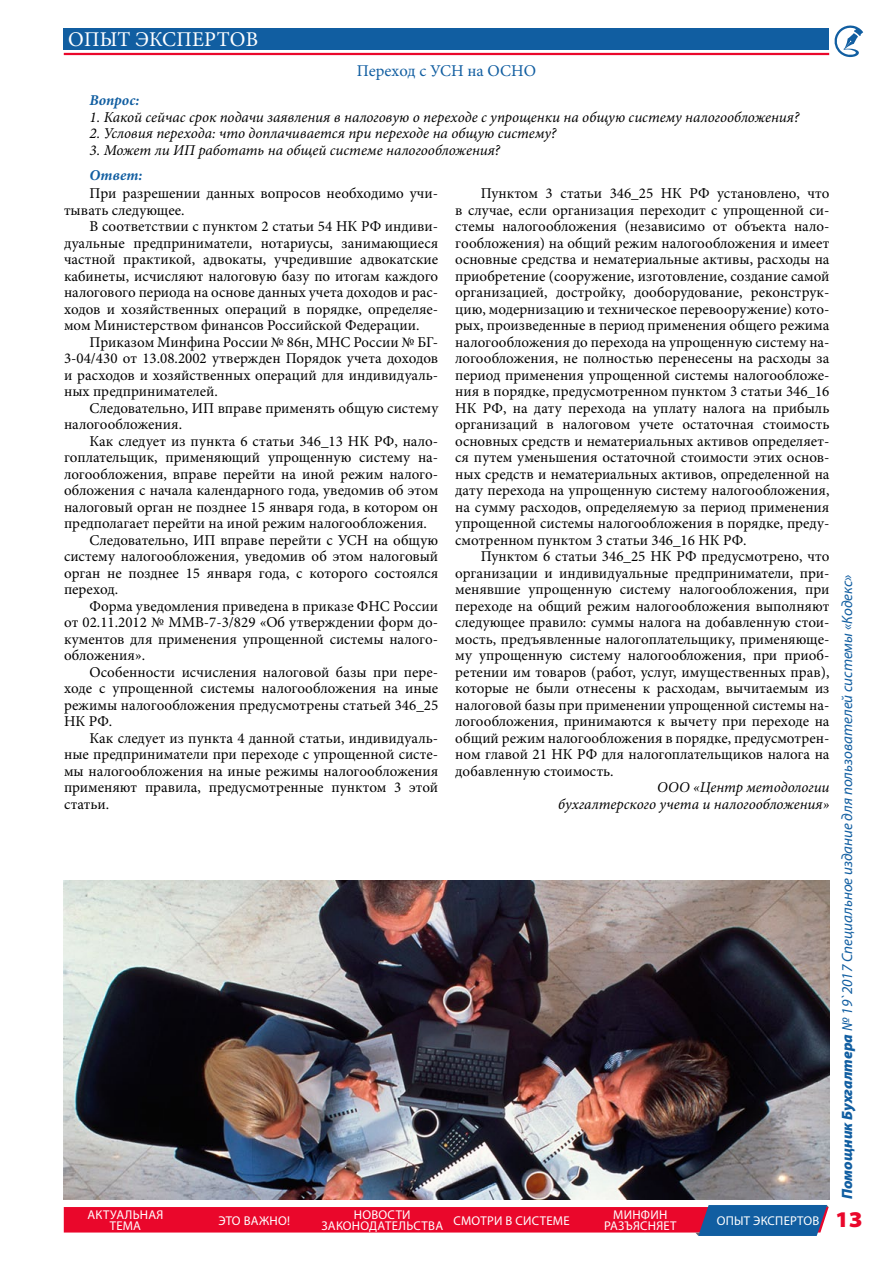
<style>
.page{position:relative;width:893px;height:1263px;background:#fff}
.page>*{position:absolute;margin:0;border:0;box-sizing:border-box;transform-origin:0 0}
.t1{font:900 semi-expanded 22.5px "Myriad Pro";color:#ea072b}
.t2{font:21px "Minion Pro";color:#fff}
.t3{font:16.5px "Minion Pro";color:#115ea1}
.t4{font:15px/16.5px "Minion Pro";color:#000;text-align:justify}
.t5{font:italic 15px/16.5px "Minion Pro";color:#000;text-align:right}
.t6{font:italic 15px "Myriad Pro";color:#115ea1}
.t7{font:italic 700 15px "Minion Pro";color:#115ea1}
.t8{font:12.75px/10.5px "Myriad Pro";letter-spacing:.105em;color:#fff}
.t9{font:12.75px "Myriad Pro";letter-spacing:.125em;color:#fff}
.t10{font:12.75px "Myriad Pro";letter-spacing:.13em;color:#fff}
.s1{font-weight:900}
</style>
<div class="page">
<svg style="left:834px;top:25px;width:29px;height:32px"></svg>
<div style="left:64px;top:29px;width:765px;height:21px;background:#115ea1"></div>
<hr style="left:64px;top:53px;width:765px;height:2px;background:#ea072b">
<svg style="left:64px;top:1205px;width:765px;height:31px;background:#cb3a5d"></svg>
<img style="left:64px;top:880px;width:765px;height:319px">
<h2 class="t2" style="left:68px;top:25px;width:32px">Опыт</h2>
<h2 class="t2" style="left:135px;top:25px;width:15px">экспертов</h2>
<p class="t3" style="left:357px;top:59px;width:181px">Переход с УСН на ОСНО</p>
<p class="t7" style="left:90px;top:90px;width:51px">Вопрос:</p>
<p class="t5" style="left:90px;top:108px;width:711px">1. Какой сейчас срок подачи заявления в налоговую о переходе с упрощенки на общую систему налогообложения?</p>
<p class="t5" style="left:90px;top:125px;width:468px">2. Условия перехода: что доплачивается при переходе на общую систему?</p>
<p class="t5" style="left:90px;top:141px;width:412px">3. Может ли ИП работать на общей системе налогообложения?</p>
<p class="t7" style="left:90px;top:164px;width:54px">Ответ:</p>
<p class="t4" style="left:64px;top:185px;width:376px;text-indent:26px">При разрешении данных вопросов необходимо учи&shy;тывать следующее.</p>
<p class="t4" style="left:64px;top:218px;width:376px;text-indent:26px">В соответствии с пунктом 2 статьи 54 НК РФ индиви&shy;дуальные предприниматели, нотариусы, занимающиеся частной практикой, адвокаты, учредившие адвокатские кабинеты, исчисляют налоговую базу по итогам каждого налогового периода на основе данных учета доходов и рас&shy;ходов и хозяйственных операций в порядке, определяе&shy;мом Министерством финансов Российской Федерации.</p>
<p class="t4" style="left:64px;top:334px;width:376px;text-indent:26px">Приказом Минфина России № 86н, МНС России № БГ-3-04/430 от 13.08.2002 утвержден Порядок учета доходов и расходов и хозяйственных операций для индивидуаль&shy;ных предпринимателей.</p>
<p class="t4" style="left:64px;top:400px;width:376px;text-indent:26px">Следовательно, ИП вправе применять общую систему налогообложения.</p>
<p class="t4" style="left:90px;top:433px;width:350px">Как следует из пункта 6 статьи 346_13 НК РФ, нало-</p>
<p class="t4" style="left:64px;top:449px;width:376px">гоплательщик, применяющий упрощенную систему на-</p>
<p class="t4" style="left:64px;top:466px;width:376px">логообложения, вправе перейти на иной режим налого-</p>
<p class="t4" style="left:64px;top:482px;width:376px">обложения с начала календарного года, уведомив об этом</p>
<p class="t4" style="left:64px;top:499px;width:376px">налоговый орган не позднее 15 января года, в котором он</p>
<p class="t4" style="left:64px;top:515px;width:364px">предполагает перейти на иной режим налогообложения.</p>
<p class="t4" style="left:90px;top:532px;width:350px">Следовательно, ИП вправе перейти с УСН на общую</p>
<p class="t4" style="left:64px;top:548px;width:376px">систему налогообложения, уведомив об этом налоговый</p>
<p class="t4" style="left:64px;top:565px;width:376px">орган не позднее 15 января года, с которого состоялся</p>
<p class="t4" style="left:64px;top:581px;width:56px">переход.</p>
<p class="t4" style="left:90px;top:598px;width:350px">Форма уведомления приведена в приказе ФНС России</p>
<p class="t4" style="left:64px;top:614px;width:376px">от 02.11.2012 № ММВ-7-3/829 «Об утверждении форм до-</p>
<p class="t4" style="left:64px;top:631px;width:376px">кументов для применения упрощенной системы налого-</p>
<p class="t4" style="left:64px;top:647px;width:83px">обложения».</p>
<p class="t4" style="left:90px;top:664px;width:350px">Особенности исчисления налоговой базы при пере-</p>
<p class="t4" style="left:64px;top:680px;width:376px">ходе с упрощенной системы налогообложения на иные</p>
<p class="t4" style="left:64px;top:697px;width:376px">режимы налогообложения предусмотрены статьей 346_25</p>
<p class="t4" style="left:64px;top:713px;width:50px">НК РФ.</p>
<p class="t4" style="left:90px;top:730px;width:350px">Как следует из пункта 4 данной статьи, индивидуаль-</p>
<p class="t4" style="left:64px;top:746px;width:376px">ные предприниматели при переходе с упрощенной систе-</p>
<p class="t4" style="left:64px;top:763px;width:376px">мы налогообложения на иные режимы налогообложения</p>
<p class="t4" style="left:64px;top:779px;width:376px">применяют правила, предусмотренные пунктом 3 этой</p>
<p class="t4" style="left:64px;top:796px;width:47px">статьи.</p>
<p class="t4" style="left:455px;top:185px;width:376px;text-indent:26px">Пунктом 3 статьи 346_25 НК РФ установлено, что в случае, если организация переходит с упрощенной си&shy;стемы налогообложения (независимо от объекта нало&shy;гообложения) на общий режим налогообложения и имеет основные средства и нематериальные активы, расходы на приобретение (сооружение, изготовление, создание самой организацией, достройку, дооборудование, реконструк&shy;цию, модернизацию и техническое перевооружение) кото&shy;рых, произведенные в период применения общего режима налогообложения до перехода на упрощенную систему на&shy;логообложения, не полностью перенесены на расходы за период применения упрощенной системы налогообложе&shy;ния в порядке, предусмотренном пунктом 3 статьи 346_16<br>НК РФ, на дату перехода на уплату налога на прибыль организаций в налоговом учете остаточная стоимость основных средств и нематериальных активов определяет&shy;ся путем уменьшения остаточной стоимости этих основ&shy;ных средств и нематериальных активов, определенной на дату перехода на упрощенную систему налогообложения, на сумму расходов, определяемую за период применения упрощенной системы налогообложения в порядке, преду&shy;смотренном пунктом 3 статьи 346_16 НК РФ.</p>
<p class="t4" style="left:455px;top:548px;width:376px;text-indent:26px">Пунктом 6 статьи 346_25 НК РФ предусмотрено, что организации и индивидуальные предприниматели, при&shy;менявшие упрощенную систему налогообложения, при переходе на общий режим налогообложения выполняют следующее правило: суммы налога на добавленную стои&shy;мость, предъявленные налогоплательщику, применяюще&shy;му упрощенную систему налогообложения, при приоб&shy;ретении им товаров (работ, услуг, имущественных прав), которые не были отнесены к расходам, вычитаемым из налоговой базы при применении упрощенной системы на&shy;логообложения, принимаются к вычету при переходе на общий режим налогообложения в порядке, предусмотрен&shy;ном главой 21 НК РФ для налогоплательщиков налога на добавленную стоимость.</p>
<p class="t5" style="left:558px;top:779px;width:273px">ООО «Центр методологии бухгалтерского учета и налогообложения»</p>
<p class="t6" style="left:838px;top:1199px;width:626px;rotate:-90deg"><span class="s1">Помощник Бухгалтера</span> № 19`2017 Специальное издание для пользователей системы «Кодекс»</p>
<h1 class="t1" style="left:835px;top:1204px;width:29px">13</h1>
<p class="t8" style="left:354px;top:1209px;width:58px">но вости</p>
<p class="t8" style="left:321px;top:1220px;width:31px">законо</p>
<p class="t8" style="left:369px;top:1220px;width:94px">дательства смо</p>
<p class="t10" style="left:481px;top:1212px;width:91px">три в системе</p>
<p class="t8" style="left:604px;top:1209px;width:73px;text-align:center">минфин разъясн яет</p>
<p class="t9" style="left:717px;top:1212px;width:104px">опыт экспертов</p>
<p class="t8" style="left:110px;top:1209px;width:55px;text-indent:-22px">Актуальная тема</p>
<p class="t8" style="left:218px;top:1215px;width:73px">это важно!</p>
</div>
